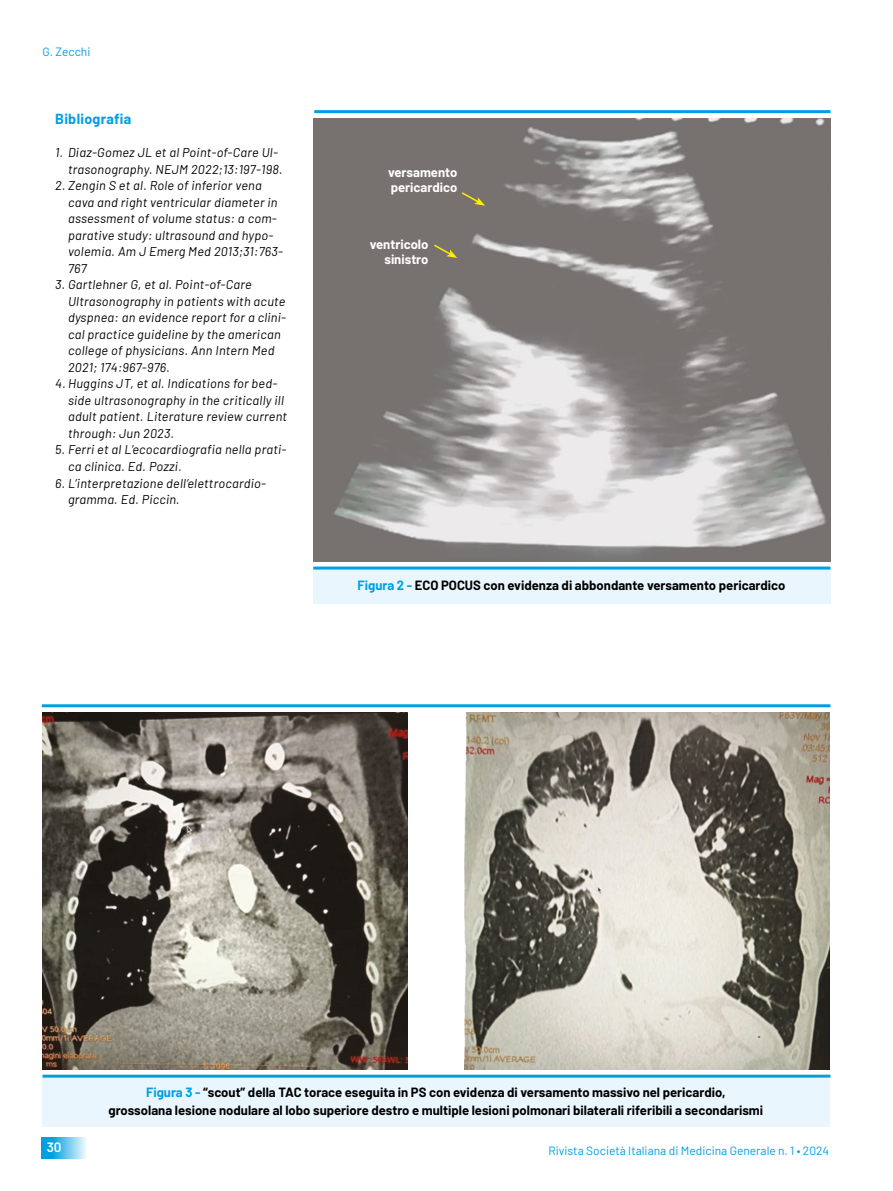
<style>
.page{position:relative;width:893px;height:1191px;background:#fff}
.page>*{position:absolute;margin:0;border:0;box-sizing:border-box;transform-origin:0 0}
.t1{font:700 14.25px "Barlow";letter-spacing:.02em;color:#009fe3}
.t2{font:600 13.5px "Barlow";color:#fff}
.t3{font:700 13.05px/18px "Barlow";color:#000;text-align:center}
.t4{font:700 13.05px/15px "Barlow";color:#fff}
.t5{font:italic 12.75px/16.5px "Barlow";letter-spacing:.02em;color:#000}
.t6{font:12px "Barlow";color:#009fe3}
.s1{color:#009fe3}
</style>
<div class="page">
<svg style="left:42px;top:1137px;width:44px;height:21px"></svg>
<img style="left:313px;top:118px;width:517px;height:443px">
<img style="left:42px;top:713px;width:366px;height:356px">
<img style="left:464px;top:712px;width:366px;height:357px">
<hr style="left:314px;top:110px;width:516px;height:3px;background:#009fe3">
<hr style="left:42px;top:704px;width:788px;height:3px;background:#009fe3">
<div style="left:313px;top:569px;width:517px;height:34px;background:#eaf6fe"></div>
<div style="left:43px;top:1077px;width:787px;height:50px;background:#eaf6fe"></div>
<hr style="left:313px;top:566px;width:517px;height:3px;background:#009fe3">
<hr style="left:43px;top:1074px;width:787px;height:3px;background:#009fe3">
<svg style="left:432px;top:243px;width:25px;height:15px"></svg>
<svg style="left:460px;top:191px;width:25px;height:15px"></svg>
<p class="t6" style="left:43px;top:44px;width:49px">G. Zecchi</p>
<p class="t1" style="left:55px;top:110px;width:78px">Bibliografia</p>
<p class="t5" style="left:68px;top:144px;width:216px;text-indent:-13px">1. Diaz-Gomez JL et al Point-of-Care Ul&shy;trasonography. NEJM 2022;13:197-198.</p>
<p class="t5" style="left:68px;top:177px;width:216px;text-indent:-13px">2. Zengin S et al. Role of inferior vena cava and right ventricular diameter in assessment of volume status: a com&shy;parative study: ultrasound and hypo&shy;volemia. Am J Emerg Med 2013;31:763-<br>767</p>
<p class="t5" style="left:68px;top:276px;width:220px;text-indent:-13px">3. Gartlehner G, et al. Point-of-Care Ultrasonography in patients with acute dyspnea: an evidence report for a clini&shy;cal practice guideline by the american college of physicians. Ann Intern Med 2021; 174:967-976.</p>
<p class="t5" style="left:68px;top:375px;width:221px;text-indent:-13px">4. Huggins JT, et al. Indications for bed&shy;side ultrasonography in the critically ill adult patient. Literature review current through: Jun 2023.</p>
<p class="t5" style="left:68px;top:441px;width:220px;text-indent:-13px">5. Ferri et al L’ecocardiografia nella prati&shy;ca clinica. Ed. Pozzi.</p>
<p class="t5" style="left:68px;top:474px;width:200px;text-indent:-13px">6. L’interpretazione dell’elettrocardio&shy;gramma. Ed. Piccin.</p>
<p class="t4" style="left:388px;top:164px;width:71px">versamento pericardico</p>
<p class="t4" style="left:370px;top:236px;width:60px;text-align:right">ventricolo sinistro</p>
<p class="t3" style="left:357px;top:576px;width:429px"><span class="s1">Figura 2 -</span> ECO POCUS con evidenza di abbondante versamento pericardico</p>
<p class="t3" style="left:108px;top:1082px;width:656px"><span class="s1">Figura 3 -</span> “scout” della TAC torace eseguita in PS con evidenza di versamento massivo nel pericardio,<br>grossolana lesione nodulare al lobo superiore destro e multiple lesioni polmonari bilaterali riferibili a secondarismi</p>
<p class="t2" style="left:47px;top:1138px;width:16px">30</p>
<p class="t6" style="left:548px;top:1143px;width:282px">Rivista Società Italiana di Medicina Generale n. 1 • 2024</p>
</div>
